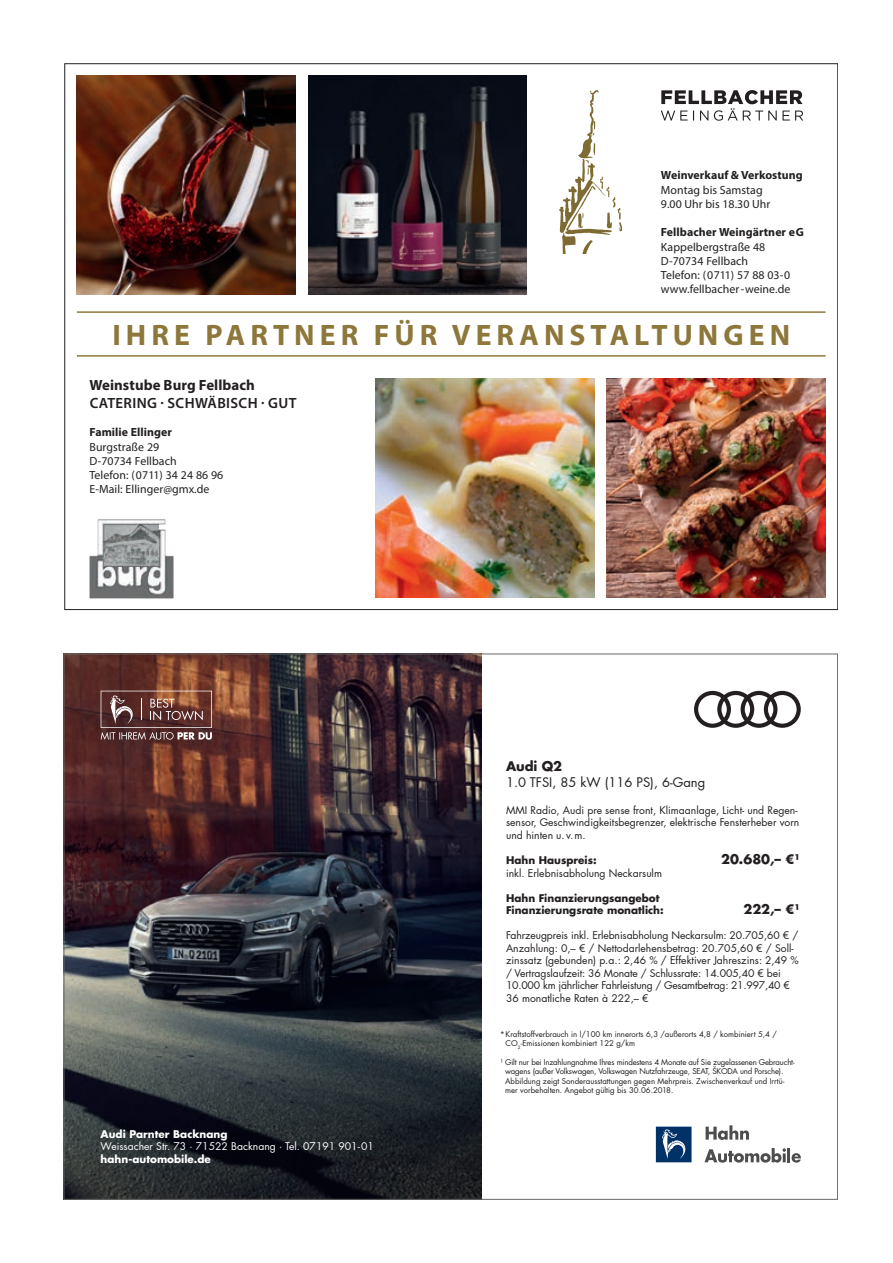
<style>
.page{position:relative;width:893px;height:1263px;background:#fff}
.page>*{position:absolute;margin:0;border:0;box-sizing:border-box;transform-origin:0 0}
.t1{font:700 29.7px "Myriad Pro";letter-spacing:.17em;color:#8e773a}
.t2{font:600 14.85px "Myriad Pro";letter-spacing:.025em;color:#231f20}
.t3{font:700 14.85px "Myriad Pro";letter-spacing:.005em;color:#231f20}
.t4{font:13.05px "Futura LT Pro";color:#231f20}
.t5{font:700 13.05px "Futura LT Pro";color:#231f20}
.t6{font:11.85px/14.2px "Myriad Pro";letter-spacing:.005em;color:#231f20}
.t7{font:700 11.85px "Myriad Pro";letter-spacing:.005em;color:#231f20}
.t8{font:10.35px/12.5px "Futura LT Pro";color:#231f20}
.t9{font:700 10.35px/12.8px "Futura LT Pro";color:#231f20}
.t10{font:10.35px "Futura LT Pro";color:#fff}
.t11{font:700 10.35px "Futura LT Pro";color:#fff}
.t12{font:7.8px/9.3px "Futura LT Pro";letter-spacing:-.02em;color:#231f20}
.t13{font:7.8px/9.3px "Futura LT Pro";color:#231f20}
</style>
<div class="page">
<svg style="left:60px;top:60px;width:782px;height:557px"></svg>
<div style="left:65px;top:64px;width:773px;height:545px;background:#fff"></div>
<img style="left:77px;top:76px;width:219px;height:219px">
<img style="left:308px;top:76px;width:219px;height:219px">
<img style="left:607px;top:379px;width:219px;height:218px">
<img style="left:376px;top:379px;width:218px;height:218px">
<img style="left:90px;top:519px;width:84px;height:79px">
<hr style="left:77px;top:311px;width:749px;height:2px;background:#8e773a">
<hr style="left:77px;top:355px;width:749px;height:2px;background:#8e773a">
<svg style="left:661px;top:90px;width:142px;height:31px"></svg>
<svg style="left:559px;top:90px;width:63px;height:164px"></svg>
<img style="left:66px;top:656px;width:415px;height:541px">
<svg style="left:694px;top:691px;width:107px;height:37px"></svg>
<svg style="left:656px;top:1126px;width:35px;height:36px"></svg>
<svg style="left:706px;top:1125px;width:43px;height:15px"></svg>
<svg style="left:704px;top:1148px;width:82px;height:14px"></svg>
<hr style="left:787px;top:1148px;width:3px;height:14px;background:#4d4d4d">
<svg style="left:792px;top:1153px;width:9px;height:9px"></svg>
<svg style="left:101px;top:691px;width:111px;height:49px;background:#76504a"></svg>
<p class="t7" style="left:661px;top:168px;width:143px">Weinverkauf &amp; Verkostung</p>
<p class="t6" style="left:661px;top:183px;width:111px">Montag bis Samstag<br>9.00 Uhr bis 18.30 Uhr</p>
<p class="t7" style="left:661px;top:225px;width:144px">Fellbacher Weingärtner eG</p>
<p class="t6" style="left:661px;top:240px;width:131px">Kappelbergstraße 48<br>D-70734 Fellbach<br>Telefon: (0711) 57 88 03-0 www.fellbacher -weine.de</p>
<h1 class="t1" style="left:112px;top:318px;width:679px">IHRE PARTNER FÜR VERANSTALTUNGEN</h1>
<h2 class="t3" style="left:90px;top:376px;width:167px">Weinstube Burg Fellbach</h2>
<h2 class="t2" style="left:90px;top:394px;width:208px">CATERING · SCHWÄBISCH · GUT</h2>
<p class="t7" style="left:90px;top:425px;width:84px">Familie Ellinger</p>
<p class="t6" style="left:90px;top:440px;width:135px">Burgstraße 29<br>D-70734 Fellbach<br>Telefon: (0711) 34 24 86 96<br>E-Mail: Ellinger@gmx.de</p>
<p class="t11" style="left:101px;top:1126px;width:128px">Audi Parnter Backnang</p>
<p class="t10" style="left:101px;top:1139px;width:275px">Weissacher Str. 73 · 71522 Backnang · Tel. 07191 901- 01</p>
<p class="t11" style="left:101px;top:1151px;width:112px">hahn-automobile.de</p>
<p class="t5" style="left:506px;top:756px;width:58px">Audi Q2</p>
<p class="t4" style="left:506px;top:773px;width:201px">1.0 TFSI, 85 kW (116 PS), 6-Gang</p>
<p class="t8" style="left:506px;top:804px;width:295px">MMI Radio, Audi pre sense front, Klimaanlage, Licht- und Regen&shy;sensor, Geschwindigkeitsbegrenzer, elektrische Fensterheber vorn und hinten u. v. m.</p>
<p class="t9" style="left:506px;top:853px;width:92px">Hahn Hauspreis:</p>
<p class="t5" style="left:721px;top:849px;width:80px">20.680,– €¹</p>
<p class="t8" style="left:506px;top:866px;width:157px">inkl. Erlebnisabholung Neckarsulm</p>
<p class="t9" style="left:506px;top:891px;width:159px">Hahn Finanzierungsangebot<br>Finanzierungsrate monatlich:</p>
<p class="t5" style="left:743px;top:899px;width:58px">222,– €¹</p>
<p class="t8" style="left:506px;top:929px;width:294px">Fahrzeugpreis inkl. Erlebnisabholung Neckarsulm: 20.705,60 € / Anzahlung: 0,– € / Nettodarlehensbetrag: 20.705,60 € / Soll&shy;zinssatz (gebunden) p.a.: 2,46 % / Effektiver Jahreszins: 2,49 % / Vertragslaufzeit: 36 Monate / Schlussrate: 14.005,40 € bei 10.000 km jährlicher Fahrleistung / Gesamtbetrag: 21.997,40 € 36 monatliche Raten à 222,– €</p>
<p class="t13" style="left:506px;top:1029px;width:273px;text-indent:-6px">* Kraftstoffverbrauch in l/100 km innerorts 6,3 /außerorts 4,8 / kombiniert 5,4 /<br>CO<sub>2</sub>-Emissionen kombiniert 122 g/km</p>
<p class="t12" style="left:505px;top:1057px;width:291px;text-indent:-5px">¹ Gilt nur bei Inzahlungnahme Ihres mindestens 4 Monate auf Sie zugelassenen Gebraucht&shy;wagens (außer Volkswagen, Volkswagen Nutzfahrzeuge, SEAT, ŠKODA und Porsche).<br>Abbildung zeigt Sonderausstattungen gegen Mehrpreis. Zwischenverkauf und Irrtü&shy;mer vorbehalten. Angebot gültig bis 30.06.2018.</p>
</div>
